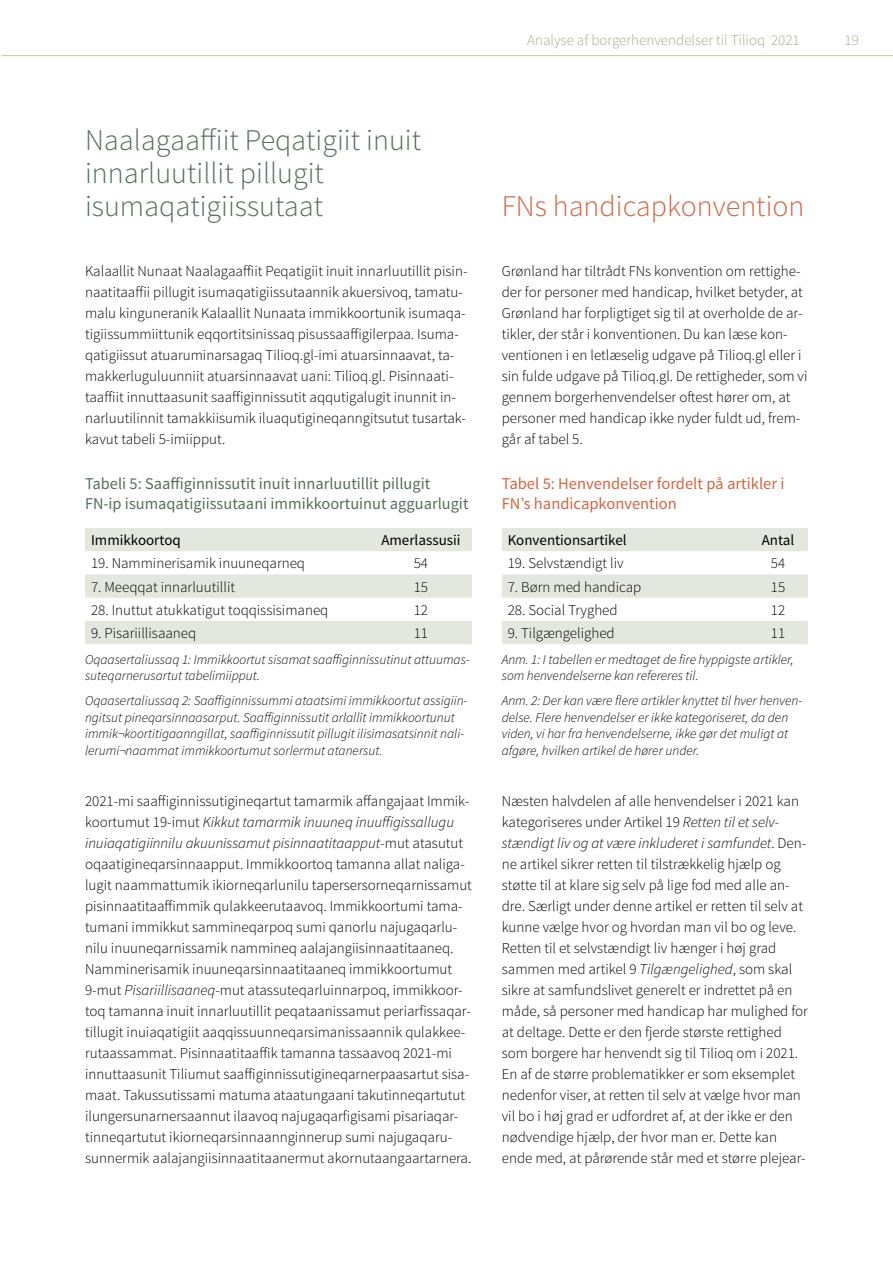
<style>
.page{position:relative;width:893px;height:1263px;background:#fff}
.page>*{position:absolute;margin:0;border:0;box-sizing:border-box;transform-origin:0 0}
.t1{font:300 30px/33px "Source Sans Pro";color:#556f58}
.t2{font:300 30px "Source Sans Pro";color:#cf6544}
.H3_tabel-figurer{font:16.5px/19.5px "Source Sans Pro";color:#556f58}
.H3_tabel-figurer-2{font:16.5px/19.5px "Source Sans Pro";color:#cf6544}
.t3{font:300 15px/21px "Source Sans Pro";color:#000}
.t4{font:15px "Source Sans Pro";color:#000}
.t5{font:300 15px "Source Sans Pro";color:#a1ad8d}
.caption_sort{font:italic 300 13.5px/16.5px "Source Sans Pro";color:#000}
.s1{font-style:italic}
</style>
<div class="page">
<svg style="left:502px;top:528px;width:306px;height:116px"></svg>
<svg style="left:85px;top:528px;width:387px;height:116px"></svg>
<hr style="left:1px;top:55px;width:892px;height:1px;background:#bdc6af">
<p class="t5" style="left:527px;top:31px;width:274px">Analyse af borgerhenvendelser til Tilioq 2021</p>
<p class="t5" style="left:845px;top:31px;width:16px">19</p>
<h3 class="t1" style="left:85px;top:124px;width:338px">Naalagaaffiit Peqatigiit inuit innarluutillit pillugit isumaqatigiissutaat</h3>
<p class="t3" style="left:85px;top:260px;width:384px">Kalaallit Nunaat Naalagaaffiit Peqatigiit inuit innarluutillit pisin&shy;naatitaaffii pillugit isumaqatigiissutaannik akuersivoq, tamatu&shy;malu kinguneranik Kalaallit Nunaata immikkoortunik isumaqa&shy;tigiissummiittunik eqqortitsinissaq pisussaaffigilerpaa. Isuma&shy;qatigiissut atuaruminarsagaq Tilioq.gl-imi atuarsinnaavat, ta&shy;makkerluguluunniit atuarsinnaavat uani: Tilioq.gl. Pisinnaati&shy;taaffiit innuttaasunit saaffiginnissutit aqqutigalugit inunnit in&shy;narluutilinnit tamakkiisumik iluaqutigineqanngitsutut tusartak&shy;kavut tabeli 5-imiipput.</p>
<p class="H3_tabel-figurer" style="left:85px;top:474px;width:385px">Tabeli 5: Saaffiginnissutit inuit innarluutillit pillugit<br>FN-ip isumaqatigiissutaani immikkoortuinut agguarlugit</p>
<p class="t4" style="left:91px;top:531px;width:91px">Immikkoortoq</p>
<p class="t4" style="left:381px;top:531px;width:81px">Amerlassusii</p>
<p class="t3" style="left:91px;top:553px;width:215px">19. Namminerisamik inuuneqarneq</p>
<p class="t3" style="left:414px;top:553px;width:16px">54</p>
<p class="t3" style="left:91px;top:576px;width:146px">7. Meeqqat innarluutillit</p>
<p class="t3" style="left:414px;top:576px;width:16px">15</p>
<p class="t3" style="left:91px;top:599px;width:239px">28. Inuttut atukkatigut toqqissisimaneq</p>
<p class="t3" style="left:414px;top:599px;width:16px">12</p>
<p class="t3" style="left:91px;top:623px;width:107px">9. Pisariillisaaneq</p>
<p class="t3" style="left:414px;top:623px;width:16px">11</p>
<p class="caption_sort" style="left:85px;top:651px;width:386px">Oqaasertaliussaq 1: Immikkoortut sisamat saaffiginnissutinut attuumas&shy;suteqarnerusartut tabelimiipput.</p>
<p class="caption_sort" style="left:85px;top:692px;width:384px">Oqaasertaliussaq 2: Saaffiginnissummi ataatsimi immikkoortut assigiin&shy;ngitsut pineqarsinnaasarput. Saaffiginnissutit arlallit immikkoortunut immik¬koortitigaanngillat, saaffiginnissutit pillugit ilisimasatsinnit nali&shy;lerumi¬naammat immikkoortumut sorlermut atanersut.</p>
<p class="t3" style="left:85px;top:790px;width:388px">2021-mi saaffiginnissutigineqartut tamarmik affangajaat Immik&shy;koortumut 19-imut <span class="s1">Kikkut tamarmik inuuneq inuuffigissallugu inuiaqatigiinnilu akuunissamut pisinnaatitaapput</span>-mut atasutut oqaatigineqarsinnaapput. Immikkoortoq tamanna allat naliga&shy;lugit naammattumik ikiorneqarlunilu tapersersorneqarnissamut pisinnaatitaaffimmik qulakkeerutaavoq. Immikkoortumi tama&shy;tumani immikkut sammineqarpoq sumi qanorlu najugaqarlu&shy;nilu inuuneqarnissamik nammineq aalajangiisinnaatitaaneq.<br>Namminerisamik inuuneqarsinnaatitaaneq immikkoortumut 9-mut <span class="s1">Pisariillisaaneq</span>-mut atassuteqarluinnarpoq, immikkoor&shy;toq tamanna inuit innarluutillit peqataanissamut periarfissaqar&shy;tillugit inuiaqatigiit aaqqissuunneqarsimanissaannik qulakkee&shy;rutaassammat. Pisinnaatitaaffik tamanna tassaavoq 2021-mi innuttaasunit Tiliumut saaffiginnissutigineqarnerpaasartut sisa&shy;maat. Takussutissami matuma ataatungaani takutinneqartutut ilungersunarnersaannut ilaavoq najugaqarfigisami pisariaqar&shy;tinneqartutut ikiorneqarsinnaannginnerup sumi najugaqaru&shy;sunnermik aalajangiisinnaatitaanermut akornutaangaartarnera.</p>
<h3 class="t2" style="left:502px;top:188px;width:304px">FNs handicapkonvention</h3>
<p class="t3" style="left:502px;top:260px;width:307px">Grønland har tiltrådt FNs konvention om rettighe&shy;der for personer med handicap, hvilket betyder, at Grønland har forpligtiget sig til at overholde de ar&shy;tikler, der står i konventionen. Du kan læse kon&shy;ventionen i en letlæselig udgave på Tilioq.gl eller i sin fulde udgave på Tilioq.gl. De rettigheder, som vi gennem borgerhenvendelser oftest hører om, at personer med handicap ikke nyder fuldt ud, frem&shy;går af tabel 5.</p>
<p class="H3_tabel-figurer-2" style="left:502px;top:474px;width:284px">Tabel 5: Henvendelser fordelt på artikler i<br>FN’s handicapkonvention</p>
<p class="t4" style="left:508px;top:531px;width:120px">Konventionsartikel</p>
<p class="t4" style="left:762px;top:531px;width:34px">Antal</p>
<p class="t3" style="left:508px;top:553px;width:117px">19. Selvstændigt liv</p>
<p class="t3" style="left:771px;top:553px;width:16px">54</p>
<p class="t3" style="left:508px;top:576px;width:135px">7. Børn med handicap</p>
<p class="t3" style="left:771px;top:576px;width:16px">15</p>
<p class="t3" style="left:508px;top:599px;width:111px">28. Social Tryghed</p>
<p class="t3" style="left:771px;top:599px;width:16px">12</p>
<p class="t3" style="left:508px;top:623px;width:109px">9. Tilgængelighed</p>
<p class="t3" style="left:771px;top:623px;width:16px">11</p>
<p class="caption_sort" style="left:502px;top:651px;width:293px">Anm. 1: I tabellen er medtaget de fire hyppigste artikler, som henvendelserne kan refereres til.</p>
<p class="caption_sort" style="left:502px;top:692px;width:302px">Anm. 2: Der kan være flere artikler knyttet til hver henven&shy;delse. Flere henvendelser er ikke kategoriseret, da den viden, vi har fra henvendelserne, ikke gør det muligt at afgøre, hvilken artikel de hører under.</p>
<p class="t3" style="left:502px;top:790px;width:308px">Næsten halvdelen af alle henvendelser i 2021 kan kategoriseres under Artikel 19 <span class="s1">Retten til et selv&shy;stændigt liv og at være inkluderet i samfundet</span>. Den&shy;ne artikel sikrer retten til tilstrækkelig hjælp og støtte til at klare sig selv på lige fod med alle an&shy;dre. Særligt under denne artikel er retten til selv at kunne vælge hvor og hvordan man vil bo og leve.<br>Retten til et selvstændigt liv hænger i høj grad sammen med artikel 9 <span class="s1">Tilgængelighed</span>, som skal sikre at samfundslivet generelt er indrettet på en måde, så personer med handicap har mulighed for at deltage. Dette er den fjerde største rettighed som borgere har henvendt sig til Tilioq om i 2021.<br>En af de større problematikker er som eksemplet nedenfor viser, at retten til selv at vælge hvor man vil bo i høj grad er udfordret af, at der ikke er den nødvendige hjælp, der hvor man er. Dette kan ende med, at pårørende står med et større plejear-</p>
</div>
